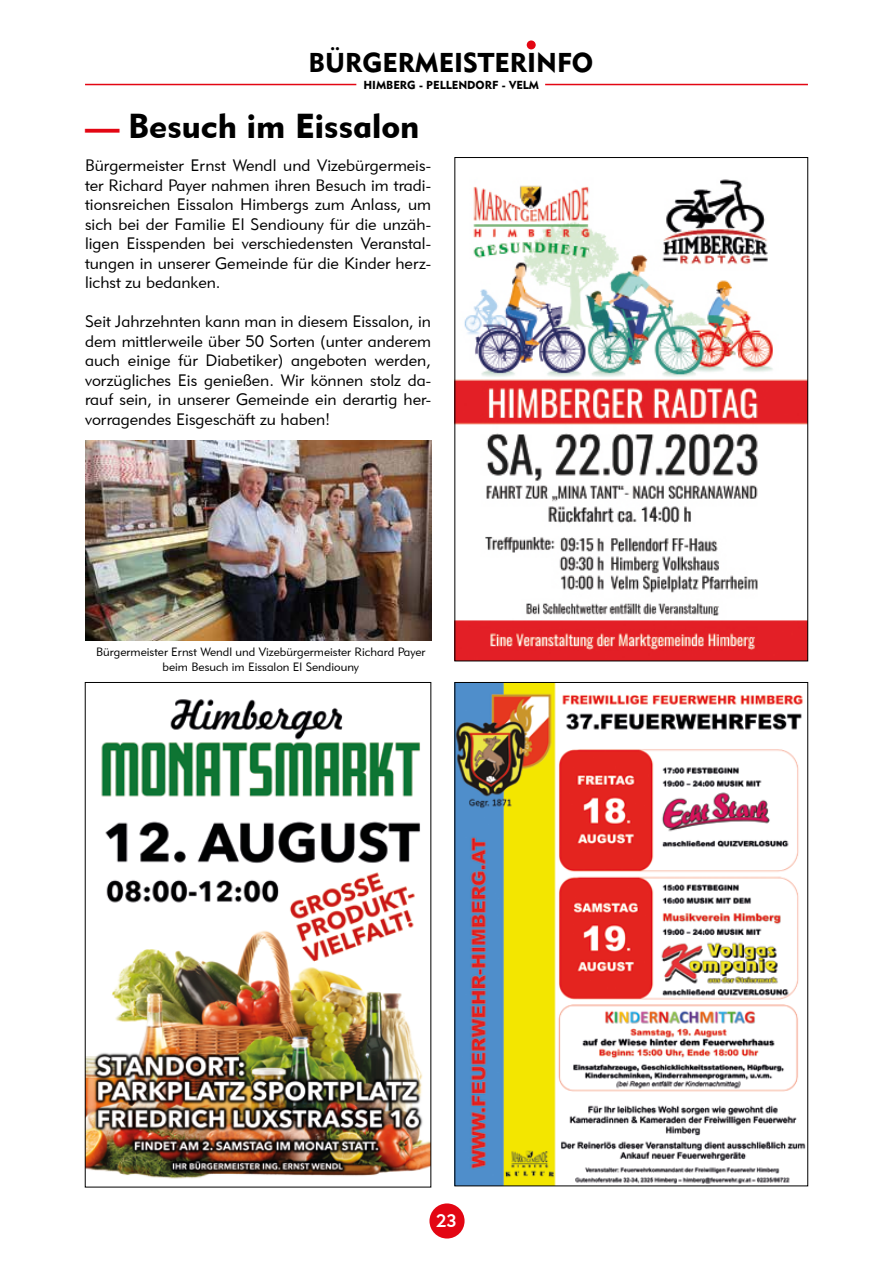
<style>
.page{position:relative;width:893px;height:1263px;background:#fff}
.page>*{position:absolute;margin:0;border:0;box-sizing:border-box;transform-origin:0 0}
.t1{font:34.5px "Geometric 415 BT Black A";color:#000}
.t2{font:27px "Geometric 415 BT Black A";color:#000}
.t3{font:18px "Geometric 415 BT Medium A";color:#fff}
.t4{font:16.5px/19.5px "Geometric 415 BT Lite A";color:#000;text-align:justify}
.t5{font:12px/14.4px "Geometric 415 BT Lite A";color:#000;text-align:center}
.t6{font:11.55px "Geometric 415 BT Black A";color:#000}
.s1{color:#e30613}
</style>
<div class="page">
<div style="left:527px;top:40px;width:9px;height:9px;background:#e30613;border-radius:50%"></div>
<hr style="left:85px;top:84px;width:271px;height:1px;background:#e30613">
<hr style="left:545px;top:84px;width:263px;height:1px;background:#e30613">
<div style="left:429px;top:1203px;width:36px;height:35px;background:#e30613;border-radius:50%"></div>
<img style="left:457px;top:179px;width:349px;height:480px">
<img style="left:85px;top:440px;width:346px;height:200px">
<img style="left:457px;top:684px;width:349px;height:500px">
<img style="left:87px;top:699px;width:342px;height:480px">
<h2 class="t2" style="left:309px;top:47px;width:286px">BÜRGERMEISTERINFO</h2>
<p class="t6" style="left:363px;top:78px;width:177px">HIMBERG - PELLENDORF - VELM</p>
<h1 class="t1" style="left:85px;top:105px;width:336px"><span class="s1">—</span> Besuch im Eissalon</h1>
<p class="t4" style="left:85px;top:155px;width:347px">Bürgermeister Ernst Wendl und Vizebürgermeis&shy;ter Richard Payer nahmen ihren Besuch im tradi&shy;tionsreichen Eissalon Himbergs zum Anlass, um sich bei der Familie El Sendiouny für die unzäh&shy;ligen Eisspenden bei verschiedensten Veranstal&shy;tungen in unserer Gemeinde für die Kinder herz&shy;lichst zu bedanken.</p>
<p class="t4" style="left:85px;top:311px;width:348px">Seit Jahrzehnten kann man in diesem Eissalon, in dem mittlerweile über 50 Sorten (unter anderem auch einige für Diabetiker) angeboten werden, vorzügliches Eis genießen. Wir können stolz da&shy;rauf sein, in unserer Gemeinde ein derartig her&shy;vorragendes Eisgeschäft zu haben!</p>
<p class="t5" style="left:96px;top:645px;width:331px">Bürgermeister Ernst Wendl und Vizebürgermeister Richard Payer beim Besuch im Eissalon El Sendiouny</p>
<p class="t3" style="left:436px;top:1210px;width:22px">23</p>
</div>
